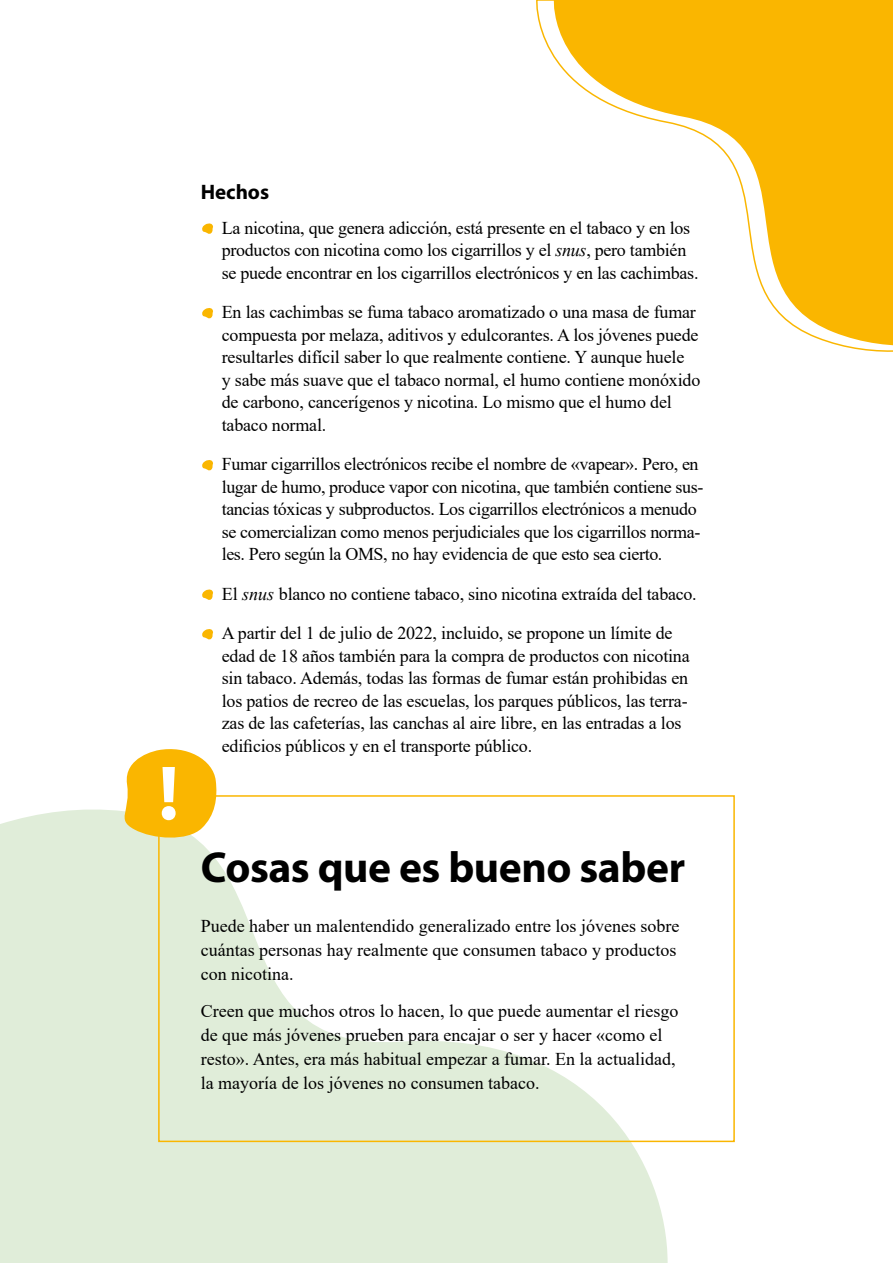
<style>
.page{position:relative;width:893px;height:1263px;background:#fff}
.page>*{position:absolute;margin:0;border:0;box-sizing:border-box;transform-origin:0 0}
.t1{font:700 77.7px "Myriad Pro";color:#fff}
.Rubrik_H1{font:700 43.5px "Myriad Pro";letter-spacing:-.01em;color:#000}
.Rubrik_H2{font:700 21px "Myriad Pro";color:#000}
.Brödtext{font:18px/22.5px "Times New Roman";letter-spacing:-.01em;color:#000}
.s1{font-style:italic}
</style>
<div class="page">
<svg style="left:0;top:809px;width:668px;height:454px;fill:#e0edd9"></svg>
<svg style="left:536px;top:0;width:357px;height:352px"></svg>
<div style="left:158px;top:795px;width:577px;height:347px;border:2px solid #fab600"></div>
<svg style="left:202px;top:223px;width:11px;height:11px"></svg>
<svg style="left:202px;top:308px;width:11px;height:11px"></svg>
<svg style="left:202px;top:460px;width:11px;height:11px"></svg>
<svg style="left:202px;top:589px;width:11px;height:11px"></svg>
<svg style="left:202px;top:629px;width:11px;height:11px"></svg>
<svg style="left:115px;top:749px;width:103px;height:92px"></svg>
<h1 class="t1" style="left:158px;top:742px;width:22px">!</h1>
<h2 class="Rubrik_H2" style="left:201px;top:178px;width:70px">Hechos</h2>
<p class="Brödtext" style="left:222px;top:216px;width:478px">La nicotina, que genera adicción, está presente en el tabaco y en los productos con nicotina como los cigarrillos y el <span class="s1">snus</span>, pero también se puede encontrar en los cigarrillos electrónicos y en las cachimbas.</p>
<p class="Brödtext" style="left:222px;top:301px;width:480px">En las cachimbas se fuma tabaco aromatizado o una masa de fumar compuesta por melaza, aditivos y edulcorantes. A los jóvenes puede resultarles difícil saber lo que realmente contiene. Y aunque huele<br>y sabe más suave que el tabaco normal, el humo contiene monóxido de carbono, cancerígenos y nicotina. Lo mismo que el humo del tabaco normal.</p>
<p class="Brödtext" style="left:222px;top:453px;width:483px">Fumar cigarrillos electrónicos recibe el nombre de «vapear». Pero, en lugar de humo, produce vapor con nicotina, que también contiene sus&shy;tancias tóxicas y subproductos. Los cigarrillos electrónicos a menudo se comercializan como menos perjudiciales que los cigarrillos norma&shy;les. Pero según la OMS, no hay evidencia de que esto sea cierto.</p>
<p class="Brödtext" style="left:222px;top:582px;width:476px">El <span class="s1">snus</span> blanco no contiene tabaco, sino nicotina extraída del tabaco.</p>
<p class="Brödtext" style="left:222px;top:622px;width:470px">A partir del 1 de julio de 2022, incluido, se propone un límite de edad de 18 años también para la compra de productos con nicotina sin tabaco. Además, todas las formas de fumar están prohibidas en los patios de recreo de las escuelas, los parques públicos, las terra&shy;zas de las cafeterías, las canchas al aire libre, en las entradas a los edificios públicos y en el transporte público.</p>
<h1 class="Rubrik_H1" style="left:201px;top:839px;width:486px">Cosas que es bueno saber</h1>
<p class="Brödtext" style="left:201px;top:913px;width:480px;line-height:24px">Puede haber un malentendido generalizado entre los jóvenes sobre cuántas personas hay realmente que consumen tabaco y productos con nicotina.</p>
<p class="Brödtext" style="left:201px;top:998px;width:479px;line-height:24px">Creen que muchos otros lo hacen, lo que puede aumentar el riesgo de que más jóvenes prueben para encajar o ser y hacer «como el resto». Antes, era más habitual empezar a fumar. En la actualidad, la mayoría de los jóvenes no consumen tabaco.</p>
</div>
